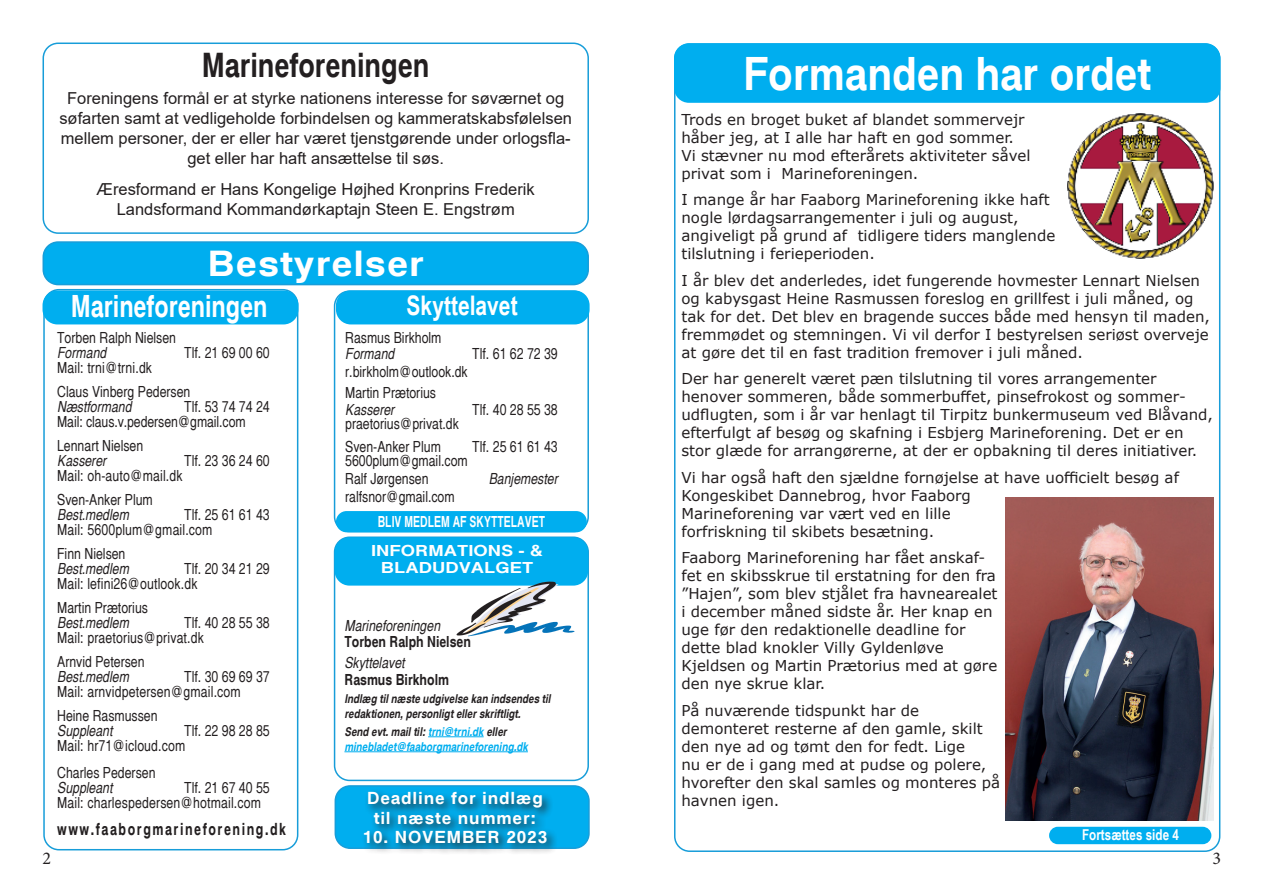
<style>
.page{position:relative;width:1263px;height:893px;background:#fff}
.page>*{position:absolute;margin:0;border:0;box-sizing:border-box;transform-origin:0 0}
.t1{font:700 45px "Helsinki";color:#fff;scale:.9 1}
.t2{font:700 34.5px "Helsinki";letter-spacing:.025em;color:#fff;scale:1.1 1}
.t3{font:700 condensed 33px "Helsinki";color:#231f20}
.t4{font:700 condensed 30px "Helsinki";color:#fff;scale:.95 1}
.t5{font:700 27px "Arial Narrow";color:#fff;scale:.95 1}
.t6{font:18px "Minion Pro";color:#231f20}
.t7{font:16.5px/19.8px "Arial";color:#231f20;text-align:center}
.t8{font:700 16.5px/19.5px "Helsinki";letter-spacing:.05em;color:#fff;text-align:center;scale:1.04 1}
.t9{font:700 condensed 16.5px "Helsinki";letter-spacing:.105em;color:#231f20;scale:.92 1}
.t10{font:15px/18px "Verdana";color:#231f20}
.t11{font:condensed 15px/15px "Helsinki";color:#231f20}
.t12{font:italic condensed 15px "Helsinki";color:#231f20}
.t13{font:700 condensed 15px "Helsinki";color:#231f20}
.t14{font:700 condensed 15px/16.5px "Helsinki";color:#fff;text-align:center;scale:1.5 1}
.t15{font:700 condensed 15px "Helsinki";color:#fff;scale:.85 1}
.t16{font:700 15px "Arial Narrow";color:#fff;scale:.95 1}
.t17{font:italic 700 condensed 12px/15px "Helsinki";color:#231f20}
.t18{font:italic 700 condensed 12px/15px "Helsinki";color:#00aeef}
.s1{color:#231f20}
</style>
<div class="page">
<div style="left:334px;top:290px;width:255px;height:242px;border:2px solid #179dd9;border-radius:15px"></div>
<div style="left:43px;top:289px;width:255px;height:561px;border:2px solid #179dd9;border-radius:15px"></div>
<div style="left:43px;top:242px;width:545px;height:43px;background:#00aeef;border-radius:15px"></div>
<div style="left:43px;top:241px;width:546px;height:44px;border:2px solid #179dd9;border-radius:15px"></div>
<div style="left:43px;top:290px;width:255px;height:34px;background:#00aeef;border-radius:15px"></div>
<div style="left:336px;top:290px;width:254px;height:34px;background:#00aeef;border-radius:15px"></div>
<div style="left:336px;top:511px;width:251px;height:21px;background:#00aeef;border-radius:11px"></div>
<div style="left:43px;top:43px;width:546px;height:191px;border:2px solid #179dd9;border-radius:15px"></div>
<div style="left:334px;top:536px;width:255px;height:245px;border:2px solid #179dd9;border-radius:15px"></div>
<div style="left:335px;top:537px;width:253px;height:49px;background:#00aeef;border-radius:15px"></div>
<hr style="left:428px;top:736px;width:56px;height:1px;background:#00aeef">
<hr style="left:344px;top:751px;width:184px;height:1px;background:#00aeef">
<svg style="left:456px;top:582px;width:119px;height:54px"></svg>
<div style="left:335px;top:786px;width:254px;height:62px;background:#00aeef;border-radius:15px"></div>
<div style="left:335px;top:785px;width:255px;height:64px;border:2px solid #179dd9;border-radius:15px"></div>
<div style="left:361px;top:788px;width:198px;height:67px;background:#231f20;opacity:.9"></div>
<div style="left:674px;top:43px;width:546px;height:60px;background:#00aeef;border-radius:15px"></div>
<img style="left:1068px;top:113px;width:145px;height:145px">
<img style="left:1006px;top:497px;width:207px;height:323px">
<div style="left:1049px;top:827px;width:162px;height:17px;background:#00aeef;border-radius:9px"></div>
<h3 class="t3" style="left:202px;top:42px;width:229px">Marineforeningen</h3>
<p class="t7" style="left:59px;top:88px;width:514px">Foreningens formål er at styrke nationens interesse for søværnet og søfarten samt at vedligeholde forbindelsen og kammeratskabsfølelsen mellem personer, der er eller har været tjenstgørende under orlogsfla&shy;get eller har haft ansættelse til søs.</p>
<p class="t7" style="left:97px;top:180px;width:440px">Æresformand er Hans Kongelige Højhed Kronprins Frederik<br>Landsformand Kommandørkaptajn Steen E. Engstrøm</p>
<h2 class="t2" style="left:208px;top:240px;width:198px">Bestyrelser</h2>
<h3 class="t4" style="left:71px;top:285px;width:208px">Marineforeningen</h3>
<h3 class="t5" style="left:407px;top:285px;width:118px">Skyttelavet</h3>
<p class="t11" style="left:57px;top:330px;width:120px">Torben Ralph Nielsen</p>
<p class="t12" style="left:57px;top:342px;width:51px">Formand</p>
<p class="t11" style="left:184px;top:345px;width:87px">Tlf. 21 69 00 60</p>
<p class="t11" style="left:57px;top:355px;width:135px;line-height:24px">Mail: trni@trni.dk<br>Claus Vinberg Pedersen</p>
<p class="t12" style="left:57px;top:396px;width:76px">Næstformand</p>
<p class="t11" style="left:57px;top:399px;width:214px;text-indent:127px">Tlf. 53 74 74 24<br>Mail: claus.v.pedersen@gmail.com</p>
<p class="t11" style="left:57px;top:438px;width:88px">Lennart Nielsen</p>
<p class="t12" style="left:57px;top:450px;width:51px">Kasserer</p>
<p class="t11" style="left:184px;top:453px;width:87px">Tlf. 23 36 24 60</p>
<p class="t11" style="left:57px;top:463px;width:127px;line-height:24px">Mail: oh-auto@mail.dk<br>Sven-Anker Plum</p>
<p class="t12" style="left:57px;top:504px;width:73px">Best.medlem</p>
<p class="t11" style="left:57px;top:507px;width:214px;text-indent:127px">Tlf. 25 61 61 43<br>Mail: 5600plum@gmail.com</p>
<p class="t11" style="left:57px;top:546px;width:70px">Finn Nielsen</p>
<p class="t12" style="left:57px;top:558px;width:73px">Best.medlem</p>
<p class="t11" style="left:57px;top:561px;width:214px;text-indent:127px">Tlf. 20 34 21 29<br>Mail: lefini26@outlook.dk</p>
<p class="t11" style="left:57px;top:600px;width:92px">Martin Prætorius</p>
<p class="t12" style="left:57px;top:612px;width:73px">Best.medlem</p>
<p class="t11" style="left:57px;top:615px;width:214px;text-indent:127px">Tlf. 40 28 55 38<br>Mail: praetorius@privat.dk</p>
<p class="t11" style="left:57px;top:654px;width:89px">Arnvid Petersen</p>
<p class="t12" style="left:57px;top:666px;width:73px">Best.medlem</p>
<p class="t11" style="left:57px;top:669px;width:214px;text-indent:127px">Tlf. 30 69 69 37<br>Mail: arnvidpetersen@gmail.com</p>
<p class="t11" style="left:57px;top:708px;width:102px">Heine Rasmussen</p>
<p class="t12" style="left:57px;top:720px;width:57px">Suppleant</p>
<p class="t11" style="left:57px;top:723px;width:214px;text-indent:127px">Tlf. 22 98 28 85<br>Mail: hr71@icloud.com</p>
<p class="t11" style="left:57px;top:765px;width:100px">Charles Pedersen</p>
<p class="t12" style="left:57px;top:777px;width:57px">Suppleant</p>
<p class="t11" style="left:57px;top:780px;width:214px;text-indent:127px">Tlf. 21 67 40 55<br>Mail: charlespedersen@hotmail.com</p>
<p class="t9" style="left:57px;top:818px;width:250px">www.faaborgmarineforening.dk</p>
<p class="t11" style="left:345px;top:330px;width:98px">Rasmus Birkholm</p>
<p class="t12" style="left:345px;top:344px;width:51px">Formand</p>
<p class="t11" style="left:472px;top:346px;width:87px">Tlf. 61 62 72 39</p>
<p class="t11" style="left:345px;top:361px;width:124px;line-height:21px">r.birkholm@outlook.dk<br>Martin Prætorius</p>
<p class="t12" style="left:345px;top:399px;width:51px">Kasserer</p>
<p class="t11" style="left:472px;top:402px;width:87px">Tlf. 40 28 55 38</p>
<p class="t11" style="left:345px;top:412px;width:115px;line-height:22.5px">praetorius@privat.dk<br>Sven-Anker Plum</p>
<p class="t11" style="left:472px;top:438px;width:87px">Tlf. 25 61 61 43</p>
<p class="t11" style="left:345px;top:451px;width:124px;line-height:18px">5600plum@gmail.com<br>Ralf Jørgensen</p>
<p class="t11" style="left:345px;top:489px;width:111px">ralfsnor@gmail.com</p>
<p class="t12" style="left:489px;top:468px;width:71px">Banjemester</p>
<p class="t15" style="left:378px;top:511px;width:198px">BLIV MEDLEM AF SKYTTELAVET</p>
<p class="t14" style="left:371px;top:542px;width:116px">INFORMATIONS - &amp;<br>BLADUDVALGET</p>
<p class="t12" style="left:344px;top:615px;width:97px">Marineforeningen</p>
<p class="t13" style="left:344px;top:631px;width:128px">Torben Ralph Nielsen</p>
<p class="t12" style="left:344px;top:652px;width:62px">Skyttelavet</p>
<p class="t13" style="left:344px;top:669px;width:106px">Rasmus Birkholm</p>
<p class="t17" style="left:344px;top:690px;width:208px">Indlæg til næste udgivelse kan indsendes til redaktionen, personligt eller skriftligt.</p>
<p class="t18" style="left:344px;top:723px;width:185px"><span class="s1">Send evt. mail til:</span> trni@trni.dk <span class="s1">eller </span>minebladet@faaborgmarineforening.dk</p>
<p class="t8" style="left:367px;top:788px;width:170px">Deadline for indlæg til næste nummer:</p>
<p class="t8" style="left:363px;top:827px;width:179px">10. NOVEMBER 2023</p>
<h1 class="t1" style="left:743px;top:43px;width:454px">Formanden har ordet</h1>
<p class="t10" style="left:681px;top:110px;width:350px">Trods en broget buket af blandet sommervejr håber jeg, at I alle har haft en god sommer.<br>Vi stævner nu mod efterårets aktiviteter såvel privat som i Marineforeningen.</p>
<p class="t10" style="left:681px;top:191px;width:375px">I mange år har Faaborg Marineforening ikke haft nogle lørdagsarrangementer i juli og august, angiveligt på grund af tidligere tiders manglende tilslutning i ferieperioden.</p>
<p class="t10" style="left:681px;top:271px;width:530px">I år blev det anderledes, idet fungerende hovmester Lennart Nielsen og kabysgast Heine Rasmussen foreslog en grillfest i juli måned, og tak for det. Det blev en bragende succes både med hensyn til maden, fremmødet og stemningen. Vi vil derfor I bestyrelsen seriøst overveje at gøre det til en fast tradition fremover i juli måned.</p>
<p class="t10" style="left:681px;top:370px;width:533px">Der har generelt været pæn tilslutning til vores arrangementer henover sommeren, både sommerbuffet, pinsefrokost og sommer&shy;udflugten, som i år var henlagt til Tirpitz bunkermuseum ved Blåvand, efterfulgt af besøg og skafning i Esbjerg Marineforening. Det er en stor glæde for arrangørerne, at der er opbakning til deres initiativer.</p>
<p class="t10" style="left:681px;top:468px;width:499px">Vi har også haft den sjældne fornøjelse at have uofficielt besøg af Kongeskibet Dannebrog, hvor Faaborg<br>Marineforening var vært ved en lille<br>forfriskning til skibets besætning.</p>
<p class="t10" style="left:681px;top:549px;width:318px">Faaborg Marineforening har fået anskaf&shy;fet en skibsskrue til erstatning for den fra ”Hajen”, som blev stjålet fra havnearealet i december måned sidste år. Her knap en uge før den redaktionelle deadline for dette blad knokler Villy Gyldenløve Kjeldsen og Martin Prætorius med at gøre den nye skrue klar.</p>
<p class="t10" style="left:681px;top:701px;width:320px">På nuværende tidspunkt har de demonteret resterne af den gamle, skilt den nye ad og tømt den for fedt. Lige<br>nu er de i gang med at pudse og polere, hvorefter den skal samles og monteres på havnen igen.</p>
<p class="t16" style="left:1082px;top:823px;width:103px">Fortsættes side 4</p>
<p class="t6" style="left:43px;top:846px;width:10px">2</p>
<p class="t6" style="left:1212px;top:846px;width:10px">3</p>
</div>
